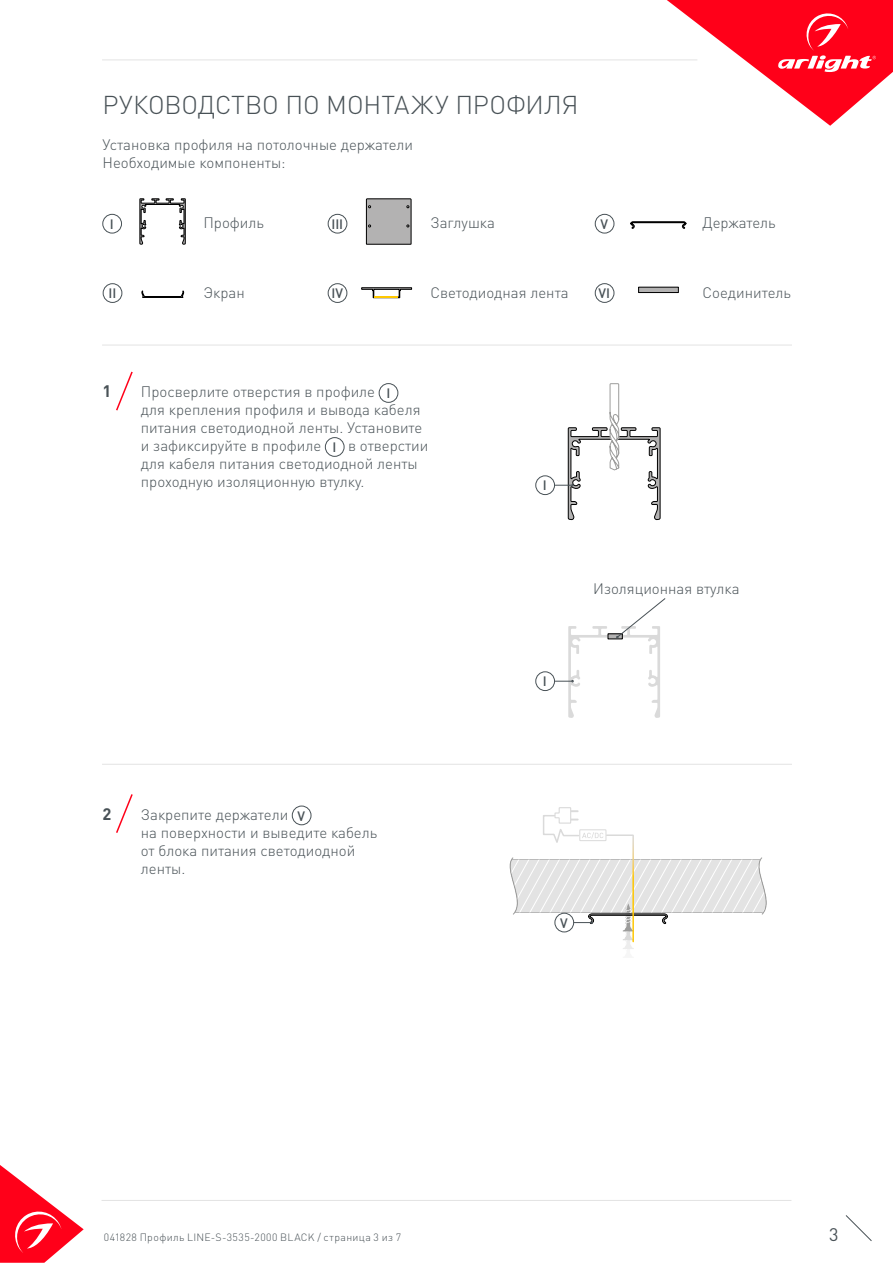
<style>
.page{position:relative;width:893px;height:1263px;background:#fff}
.page>*{position:absolute;margin:0;border:0;box-sizing:border-box;transform-origin:0 0}
.t1{font:300 25.5px "DIN Pro";letter-spacing:-.005em;color:#485156}
.t2{font:18px "DIN Pro";color:#485156}
.t3{font:700 16.5px "DIN Pro";color:#485156}
.t4{font:300 15px/18px "DIN Pro";color:#485156}
.t5{font:500 13.5px "DIN Pro";color:#485156}
.t6{font:300 10.5px "DIN Pro";letter-spacing:.04em;color:#485156}
.s1{font-weight:500;font-size:13.5px}
</style>
<div class="page">
<svg style="left:0;top:1165px;width:84px;height:98px"></svg>
<svg style="left:845px;top:1215px;width:27px;height:26px"></svg>
<svg style="left:667px;top:0;width:226px;height:126px"></svg>
<hr style="left:102px;top:60px;width:595px;height:1px;background:#e3e3e3">
<hr style="left:102px;top:1200px;width:689px;height:1px;background:#e3e3e3">
<hr style="left:102px;top:345px;width:690px;height:1px;background:#e3e3e3">
<hr style="left:102px;top:764px;width:690px;height:1px;background:#e3e3e3">
<svg style="left:361px;top:287px;width:51px;height:11px"></svg>
<hr style="left:375px;top:296px;width:23px;height:2px;background:#ffc800">
<div style="left:103px;top:214px;width:19px;height:19px;border:1px solid #485156;border-radius:50%"></div>
<div style="left:103px;top:283px;width:19px;height:20px;border:1px solid #485156;border-radius:50%"></div>
<div style="left:328px;top:214px;width:19px;height:19px;border:1px solid #485156;border-radius:50%"></div>
<div style="left:328px;top:283px;width:19px;height:20px;border:1px solid #485156;border-radius:50%"></div>
<div style="left:595px;top:214px;width:19px;height:19px;border:1px solid #485156;border-radius:50%"></div>
<div style="left:292px;top:806px;width:19px;height:19px;border:1px solid #485156;border-radius:50%"></div>
<svg style="left:116px;top:794px;width:17px;height:39px"></svg>
<svg style="left:116px;top:371px;width:17px;height:40px"></svg>
<div style="left:536px;top:476px;width:19px;height:19px;border:1px solid #485156;border-radius:50%"></div>
<div style="left:536px;top:672px;width:19px;height:19px;border:1px solid #485156;border-radius:50%"></div>
<div style="left:595px;top:283px;width:19px;height:20px;border:1px solid #485156;border-radius:50%"></div>
<div style="left:379px;top:383px;width:19px;height:19px;border:1px solid #485156;border-radius:50%"></div>
<div style="left:325px;top:437px;width:19px;height:19px;border:1px solid #485156;border-radius:50%"></div>
<svg style="left:554px;top:383px;width:106px;height:137px"></svg>
<svg style="left:554px;top:598px;width:112px;height:120px"></svg>
<svg style="left:509px;top:807px;width:258px;height:142px"></svg>
<svg style="left:139px;top:198px;width:47px;height:47px"></svg>
<svg style="left:141px;top:290px;width:43px;height:8px"></svg>
<div style="left:639px;top:287px;width:39px;height:6px;background:#b3b2b2"></div>
<div style="left:638px;top:287px;width:41px;height:6px;border:1px solid #000"></div>
<svg style="left:366px;top:198px;width:45px;height:47px;background:#a5a4a4"></svg>
<svg style="left:630px;top:221px;width:56px;height:8px"></svg>
<h1 class="t1" style="left:103px;top:87px;width:477px">РУКОВОДСТВО ПО МОНТАЖУ ПРОФИЛЯ</h1>
<p class="t4" style="left:103px;top:134px;width:312px">Установка профиля на потолочные держатели<br>Необходимые компоненты:</p>
<p class="t5" style="left:110px;top:215px;width:5px">I</p>
<p class="t5" style="left:108px;top:284px;width:9px">II</p>
<p class="t4" style="left:203px;top:213px;width:62px">Профиль</p>
<p class="t5" style="left:331px;top:215px;width:13px">III</p>
<p class="t4" style="left:430px;top:213px;width:66px">Заглушка</p>
<p class="t4" style="left:702px;top:213px;width:75px">Держатель</p>
<p class="t5" style="left:601px;top:215px;width:9px">V</p>
<p class="t4" style="left:203px;top:283px;width:43px">Экран</p>
<p class="t4" style="left:430px;top:283px;width:140px">Светодиодная лента</p>
<p class="t5" style="left:332px;top:284px;width:13px">IV</p>
<p class="t5" style="left:599px;top:284px;width:13px">VI</p>
<p class="t4" style="left:702px;top:283px;width:90px">Соединитель</p>
<p class="t3" style="left:103px;top:380px;width:10px">1</p>
<p class="t4" style="left:141px;top:382px;width:289px">Просверлите отверстия в профиле <span class="s1">I<br></span>для крепления профиля и вывода кабеля питания светодиодной ленты. Установите и зафиксируйте в профиле <span class="s1">I</span> в отверстии для кабеля питания светодиодной ленты проходную изоляционную втулку.</p>
<p class="t3" style="left:103px;top:803px;width:10px">2</p>
<p class="t4" style="left:141px;top:805px;width:238px">Закрепите держатели <span class="s1">V<br></span>на поверхности и выведите кабель от блока питания светодиодной ленты.</p>
<p class="t5" style="left:543px;top:476px;width:5px">I</p>
<p class="t5" style="left:543px;top:672px;width:5px">I</p>
<p class="t4" style="left:593px;top:579px;width:148px">Изоляционная втулка</p>
<p class="t5" style="left:560px;top:914px;width:9px">V</p>
<p class="t6" style="left:104px;top:1230px;width:299px">041828 Профиль LINE-S-3535-2000 BLACK / страница 3 из 7</p>
<p class="t2" style="left:829px;top:1222px;width:11px">3</p>
</div>
